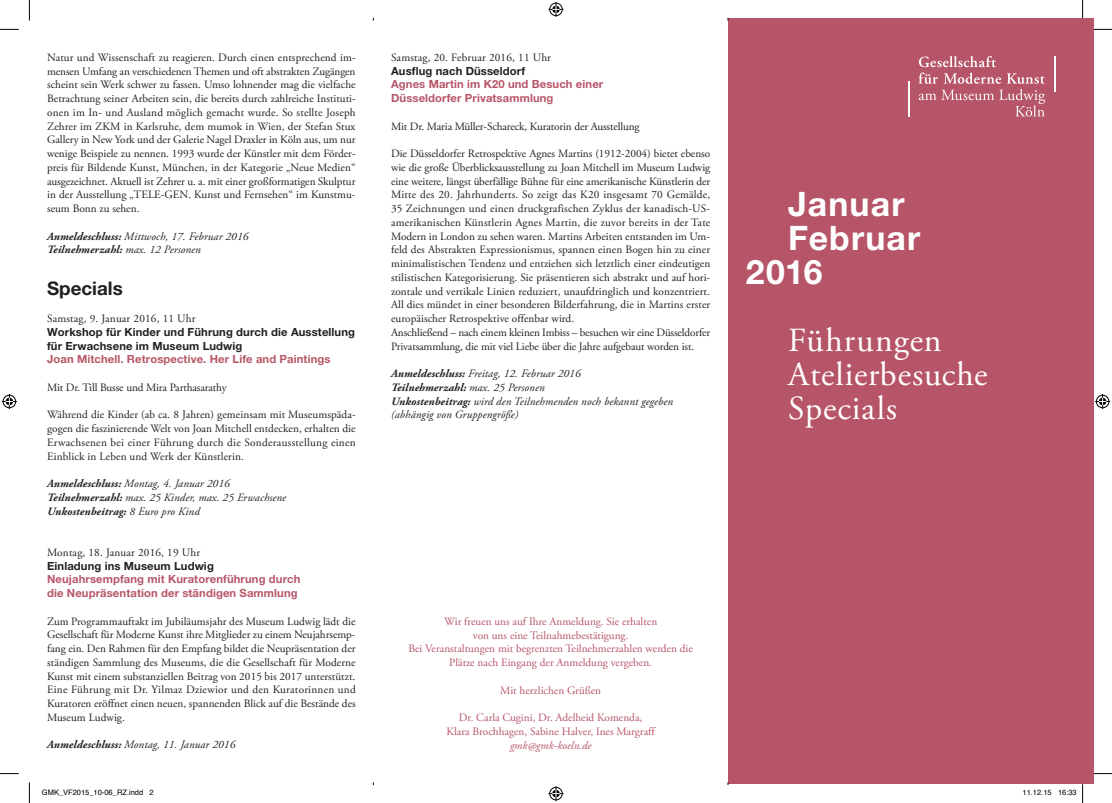
<style>
.page{position:relative;width:1112px;height:803px;background:#fff}
.page>*{position:absolute;margin:0;border:0;box-sizing:border-box;transform-origin:0 0}
.t1{font:33.75px/33.8px "Adobe Garamond Pro";letter-spacing:.025em;color:#fff}
.t2{font:700 33.75px "Helvetica Neue LT Pro";letter-spacing:.035em;color:#fff}
.t3{font:700 18.75px "Helvetica Neue LT Pro";color:#231f20}
.t4{font:11.25px/13.8px "Adobe Garamond Pro";letter-spacing:.005em;color:#231f20;text-align:justify}
.t5{font:italic 11.25px/13.8px "Adobe Garamond Pro";letter-spacing:.01em;color:#231f20}
.t6{font:11.25px/13.8px "Adobe Garamond Pro";color:#b75568;text-align:center}
.t7{font:700 11.25px/13.8px "Helvetica Neue LT Pro";letter-spacing:.01em;color:#b75568}
.t8{font:700 11.25px/13.8px "Helvetica Neue LT Pro";letter-spacing:.01em;color:#231f20}
.t9{font:italic 11.25px "Adobe Garamond Pro";color:#b75568}
.t10{font:7.5px "Helvetica";color:#000}
.s1{font-weight:700}
</style>
<div class="page">
<div style="left:727px;top:19px;width:365px;height:765px;background:#b75568"></div>
<hr style="left:907px;top:81px;width:2px;height:36px;background:#fff">
<hr style="left:1053px;top:56px;width:2px;height:35px;background:#fff">
<svg style="left:918px;top:56px;width:126px;height:61px"></svg>
<svg style="left:0;top:29px;width:19px;height:1px"></svg>
<svg style="left:1092px;top:29px;width:19px;height:1px"></svg>
<svg style="left:0;top:773px;width:19px;height:1px"></svg>
<svg style="left:1092px;top:773px;width:19px;height:1px"></svg>
<svg style="left:29px;top:0;width:1px;height:21px"></svg>
<svg style="left:29px;top:782px;width:1px;height:21px"></svg>
<svg style="left:1081px;top:0;width:2px;height:19px"></svg>
<svg style="left:548px;top:2px;width:15px;height:15px"></svg>
<svg style="left:548px;top:786px;width:15px;height:15px"></svg>
<svg style="left:2px;top:394px;width:15px;height:15px"></svg>
<svg style="left:1095px;top:394px;width:14px;height:15px"></svg>
<svg style="left:1082px;top:784px;width:1px;height:19px"></svg>
<p class="t4" style="left:47px;top:51px;width:310px">Natur und Wissenschaft zu reagieren. Durch einen entsprechend im&shy;mensen Umfang an verschiedenen Themen und oft abstrakten Zugängen scheint sein Werk schwer zu fassen. Umso lohnender mag die vielfache Betrachtung seiner Arbeiten sein, die bereits durch zahlreiche Instituti&shy;onen im In- und Ausland möglich gemacht wurde. So stellte Joseph Zehrer im ZKM in Karlsruhe, dem mumok in Wien, der Stefan Stux Gallery in New York und der Galerie Nagel Draxler in Köln aus, um nur wenige Beispiele zu nennen. 1993 wurde der Künstler mit dem Förder&shy;preis für Bildende Kunst, München, in der Kategorie „Neue Medien“ ausgezeichnet. Aktuell ist Zehrer u. a. mit einer großformatigen Skulptur in der Ausstellung „TELE-GEN. Kunst und Fernsehen“ im Kunstmu&shy;seum Bonn zu sehen.</p>
<p class="t5" style="left:47px;top:229px;width:203px"><span class="s1">Anmeldeschluss:</span> Mittwoch, 17. Februar 2016<br><span class="s1">Teilnehmerzahl:</span> max. 12 Personen</p>
<h2 class="t3" style="left:47px;top:276px;width:77px">Specials</h2>
<p class="t4" style="left:47px;top:312px;width:150px">Samstag, 9. Januar 2016, 11 Uhr</p>
<p class="t8" style="left:47px;top:325px;width:309px">Workshop für Kinder und Führung durch die Ausstellung für Erwachsene im Museum Ludwig</p>
<p class="t7" style="left:47px;top:352px;width:285px">Joan Mitchell. Retrospective. Her Life and Paintings</p>
<p class="t4" style="left:47px;top:381px;width:181px">Mit Dr. Till Busse und Mira Parthasarathy</p>
<p class="t4" style="left:47px;top:408px;width:310px">Während die Kinder (ab ca. 8 Jahren) gemeinsam mit Museumspäda&shy;gogen die faszinierende Welt von Joan Mitchell entdecken, erhalten die Erwachsenen bei einer Führung durch die Sonderausstellung einen Einblick in Leben und Werk der Künstlerin.</p>
<p class="t5" style="left:47px;top:477px;width:240px"><span class="s1">Anmeldeschluss:</span> Montag, 4. Januar 2016<br><span class="s1">Teilnehmerzahl:</span> max. 25 Kinder, max. 25 Erwachsene<br><span class="s1">Unkostenbeitrag:</span> 8 Euro pro Kind</p>
<p class="t4" style="left:47px;top:546px;width:154px">Montag, 18. Januar 2016, 19 Uhr</p>
<p class="t8" style="left:47px;top:558px;width:168px">Einladung ins Museum Ludwig</p>
<p class="t7" style="left:47px;top:572px;width:255px">Neujahrsempfang mit Kuratorenführung durch die Neupräsentation der ständigen Sammlung</p>
<p class="t4" style="left:47px;top:615px;width:310px">Zum Programmauftakt im Jubiläumsjahr des Museum Ludwig lädt die Gesellschaft für Moderne Kunst ihre Mitglieder zu einem Neujahrsemp&shy;fang ein. Den Rahmen für den Empfang bildet die Neupräsentation der ständigen Sammlung des Museums, die die Gesellschaft für Moderne Kunst mit einem substanziellen Beitrag von 2015 bis 2017 unterstützt.<br>Eine Führung mit Dr. Yilmaz Dziewior und den Kuratorinnen und Kuratoren eröffnet einen neuen, spannenden Blick auf die Bestände des Museum Ludwig.</p>
<p class="t5" style="left:47px;top:738px;width:190px"><span class="s1">Anmeldeschluss:</span> Montag, 11. Januar 2016</p>
<p class="t4" style="left:391px;top:51px;width:161px">Samstag, 20. Februar 2016, 11 Uhr</p>
<p class="t8" style="left:391px;top:63px;width:135px">Ausflug nach Düsseldorf</p>
<p class="t7" style="left:391px;top:77px;width:214px">Agnes Martin im K20 und Besuch einer<br>Düsseldorfer Privatsammlung</p>
<p class="t4" style="left:391px;top:120px;width:250px">Mit Dr. Maria Müller-Schareck, Kuratorin der Ausstellung</p>
<p class="t4" style="left:391px;top:147px;width:321px;text-align:left">Die Düsseldorfer Retrospektive Agnes Martins (1912-2004) bietet ebenso wie die große Überblicksausstellung zu Joan Mitchell im Museum Ludwig eine weitere, längst überfällige Bühne für eine amerikanische Künstlerin der Mitte des 20. Jahrhunderts. So zeigt das K20 insgesamt 70 Gemälde, 35 Zeichnungen und einen druckgrafischen Zyklus der kanadisch-US&shy;amerikanischen Künstlerin Agnes Martin, die zuvor bereits in der Tate Modern in London zu sehen waren. Martins Arbeiten entstanden im Um&shy;feld des Abstrakten Expressionismus, spannen einen Bogen hin zu einer minimalistischen Tendenz und entziehen sich letztlich einer eindeutigen stilistischen Kategorisierung. Sie präsentieren sich abstrakt und auf hori&shy;zontale und vertikale Linien reduziert, unaufdringlich und konzentriert.<br>All dies mündet in einer besonderen Bilderfahrung, die in Martins erster europäischer Retrospektive offenbar wird.<br>Anschließend – nach einem kleinen Imbiss – besuchen wir eine Düsseldorfer Privatsammlung, die mit viel Liebe über die Jahre aufgebaut worden ist.</p>
<p class="t5" style="left:391px;top:367px;width:283px"><span class="s1">Anmeldeschluss:</span> Freitag, 12. Februar 2016<br><span class="s1">Teilnehmerzahl:</span> max. 25 Personen<br><span class="s1">Unkostenbeitrag:</span> wird den Teilnehmenden noch bekannt gegeben (abhängig von Gruppengröße)</p>
<p class="t6" style="left:408px;top:615px;width:286px">Wir freuen uns auf Ihre Anmeldung. Sie erhalten<br>von uns eine Teilnahmebestätigung.<br>Bei Veranstaltungen mit begrenzten Teilnehmerzahlen werden die Plätze nach Eingang der Anmeldung vergeben.</p>
<p class="t6" style="left:500px;top:684px;width:102px">Mit herzlichen Grüßen</p>
<p class="t6" style="left:446px;top:711px;width:210px">Dr. Carla Cugini, Dr. Adelheid Komenda,<br>Klara Brochhagen, Sabine Halver, Ines Margraff</p>
<p class="t9" style="left:510px;top:738px;width:83px">gmk@gmk-koeln.de</p>
<h1 class="t2" style="left:788px;top:183px;width:118px">Januar</h1>
<h1 class="t2" style="left:788px;top:217px;width:133px">Februar</h1>
<h1 class="t2" style="left:745px;top:251px;width:78px">2016</h1>
<h1 class="t1" style="left:788px;top:325px;width:201px">Führungen<br>Atelierbesuche<br>Specials</h1>
<p class="t10" style="left:42px;top:787px;width:113px">GMK_VF2015_10-06_RZ.indd 2</p>
<p class="t10" style="left:1022px;top:787px;width:56px">11.12.15 16:33</p>
</div>
